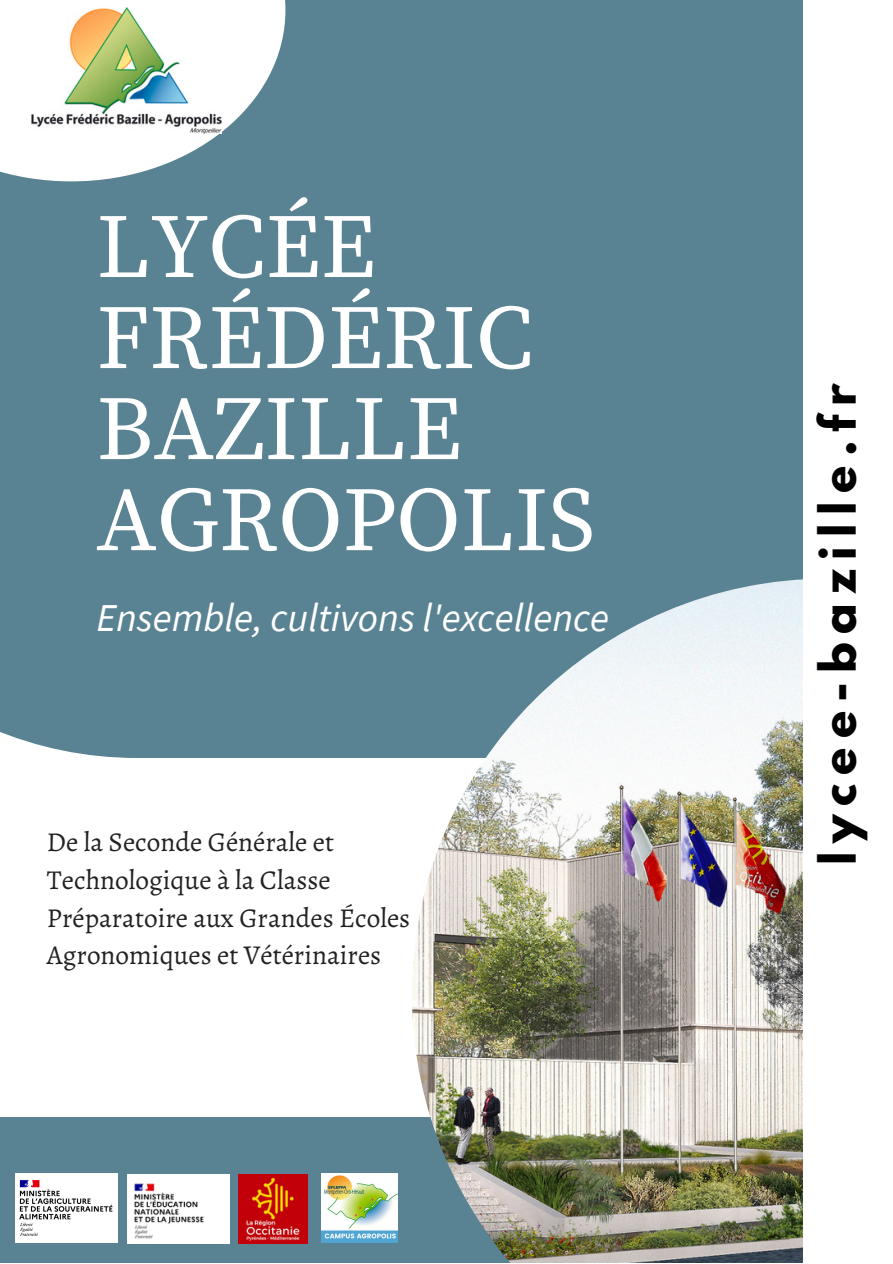
<style>
.page{position:relative;width:893px;height:1264px;background:#fff}
.page>*{position:absolute;margin:0;border:0;box-sizing:border-box;transform-origin:0 0}
.t1{font:91.05px/91.1px "Source Serif Pro";color:#fff}
.t2{font:700 45px "League Spartan";letter-spacing:.2em;color:#000}
.t3{font:italic 39.45px "Source Sans Pro";color:#fff}
.t4{font:27.3px/37.5px "Alegreya";color:#222}
</style>
<div class="page">
<div style="left:0;top:0;width:803px;height:758px;background:#598392"></div>
<div style="left:0;top:1117px;width:892px;height:145px;background:#598392"></div>
<svg style="left:0;top:0;width:285px;height:181px"></svg>
<img style="left:29px;top:7px;width:192px;height:126px">
<img style="left:412px;top:578px;width:391px;height:684px">
<div style="left:803px;top:0;width:89px;height:1262px;background:#fff"></div>
<img style="left:16px;top:1173px;width:102px;height:69px">
<img style="left:239px;top:1174px;width:68px;height:69px">
<div style="left:127px;top:1173px;width:103px;height:70px;background:#fff"></div>
<img style="left:134px;top:1183px;width:70px;height:56px">
<img style="left:322px;top:1173px;width:75px;height:69px">
<p class="t1" style="left:96px;top:205px;width:281px">LYCÉE</p>
<p class="t1" style="left:96px;top:296px;width:500px">FRÉDÉRIC<br>BAZILLE<br>AGROPOLIS</p>
<p class="t3" style="left:96px;top:592px;width:514px">Ensemble, cultivons l'excellence</p>
<p class="t4" style="left:47px;top:823px;width:365px">De la Seconde Générale et<br>Technologique à la Classe<br>Préparatoire aux Grandes Écoles<br>Agronomiques et Vétérinaires</p>
<p class="t2" style="left:815px;top:865px;width:484px;rotate:-90deg">lycee-bazille.fr</p>
</div>
